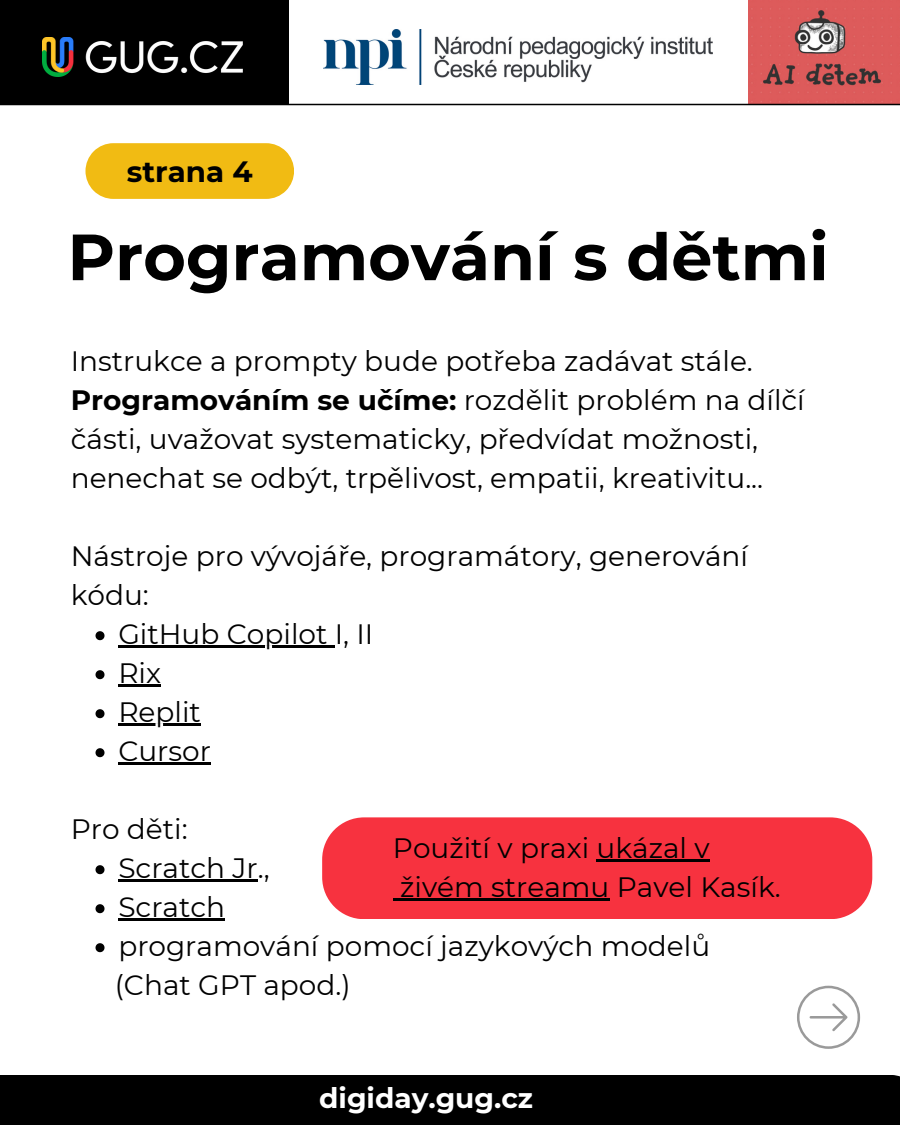
<style>
.page{position:relative;width:900px;height:1125px;background:#fff}
.page>*{position:absolute;margin:0;border:0;box-sizing:border-box;transform-origin:0 0}
.t1{font:700 65.2px "Montserrat";color:#000}
.t2{font:700 29.3px "Montserrat";color:#000}
.t3{font:28px/39px "Montserrat";color:#000}
.t4{font:700 28px "Montserrat";color:#fff}
.s1{font-weight:700}
</style>
<div class="page">
<svg style="left:85px;top:143px;width:209px;height:56px;background:#f1bf22"></svg>
<div style="left:0;top:1075px;width:900px;height:50px;background:#000"></div>
<svg style="left:96px;top:631px;width:9px;height:9px"></svg>
<hr style="left:118px;top:645px;width:146px;height:3px;background:#000">
<hr style="left:264px;top:645px;width:71px;height:3px;background:#000">
<svg style="left:96px;top:670px;width:9px;height:9px"></svg>
<hr style="left:118px;top:684px;width:43px;height:3px;background:#000">
<svg style="left:96px;top:709px;width:9px;height:9px"></svg>
<hr style="left:118px;top:723px;width:83px;height:3px;background:#000">
<svg style="left:96px;top:748px;width:9px;height:9px"></svg>
<hr style="left:118px;top:762px;width:93px;height:3px;background:#000">
<svg style="left:96px;top:865px;width:9px;height:9px"></svg>
<hr style="left:118px;top:879px;width:140px;height:3px;background:#000">
<svg style="left:96px;top:904px;width:9px;height:9px"></svg>
<hr style="left:118px;top:918px;width:107px;height:3px;background:#000">
<svg style="left:96px;top:943px;width:9px;height:9px"></svg>
<svg style="left:797px;top:985px;width:63px;height:64px"></svg>
<div style="left:322px;top:817px;width:550px;height:102px;background:#f7323f;border-radius:42px"></div>
<hr style="left:597px;top:859px;width:113px;height:3px;background:#000">
<svg style="left:393px;top:898px;width:7px;height:3px"></svg>
<hr style="left:400px;top:898px;width:210px;height:3px;background:#000">
<div style="left:0;top:0;width:900px;height:105px;background:#000"></div>
<img style="left:43px;top:37px;width:199px;height:39px">
<img style="left:747px;top:0;width:153px;height:104px">
<div style="left:289px;top:0;width:458px;height:105px;background:#fff"></div>
<img style="left:324px;top:29px;width:389px;height:56px">
<hr style="left:0;top:104px;width:900px;height:1px;background:#000">
<p class="t2" style="left:127px;top:153px;width:127px">strana 4</p>
<h1 class="t1" style="left:67px;top:217px;width:763px">Programování s dětmi</h1>
<p class="t3" style="left:71px;top:341px;width:736px">Instrukce a prompty bude potřeba zadávat stále.<br><span class="s1">Programováním se učíme:</span> rozdělit problém na dílčí části, uvažovat systematicky, předvídat možnosti, nenechat se odbýt, trpělivost, empatii, kreativitu...</p>
<p class="t3" style="left:71px;top:536px;width:679px">Nástroje pro vývojáře, programátory, generování</p>
<p class="t3" style="left:71px;top:575px;width:80px">kódu:</p>
<p class="t3" style="left:118px;top:614px;width:257px">GitHub Copilot I, II</p>
<p class="t3" style="left:118px;top:653px;width:44px">Rix</p>
<p class="t3" style="left:118px;top:692px;width:84px">Replit</p>
<p class="t3" style="left:118px;top:731px;width:94px">Cursor</p>
<p class="t3" style="left:115px;top:809px;width:597px;text-indent:-44px">Pro děti:<br>Scratch Jr.,<br>Scratch<br>programování pomocí jazykových modelů (Chat GPT apod.)</p>
<p class="t3" style="left:393px;top:828px;width:389px">Použití v praxi ukázal v živém streamu Pavel Kasík.</p>
<p class="t4" style="left:319px;top:1081px;width:215px">digiday.gug.cz</p>
</div>
